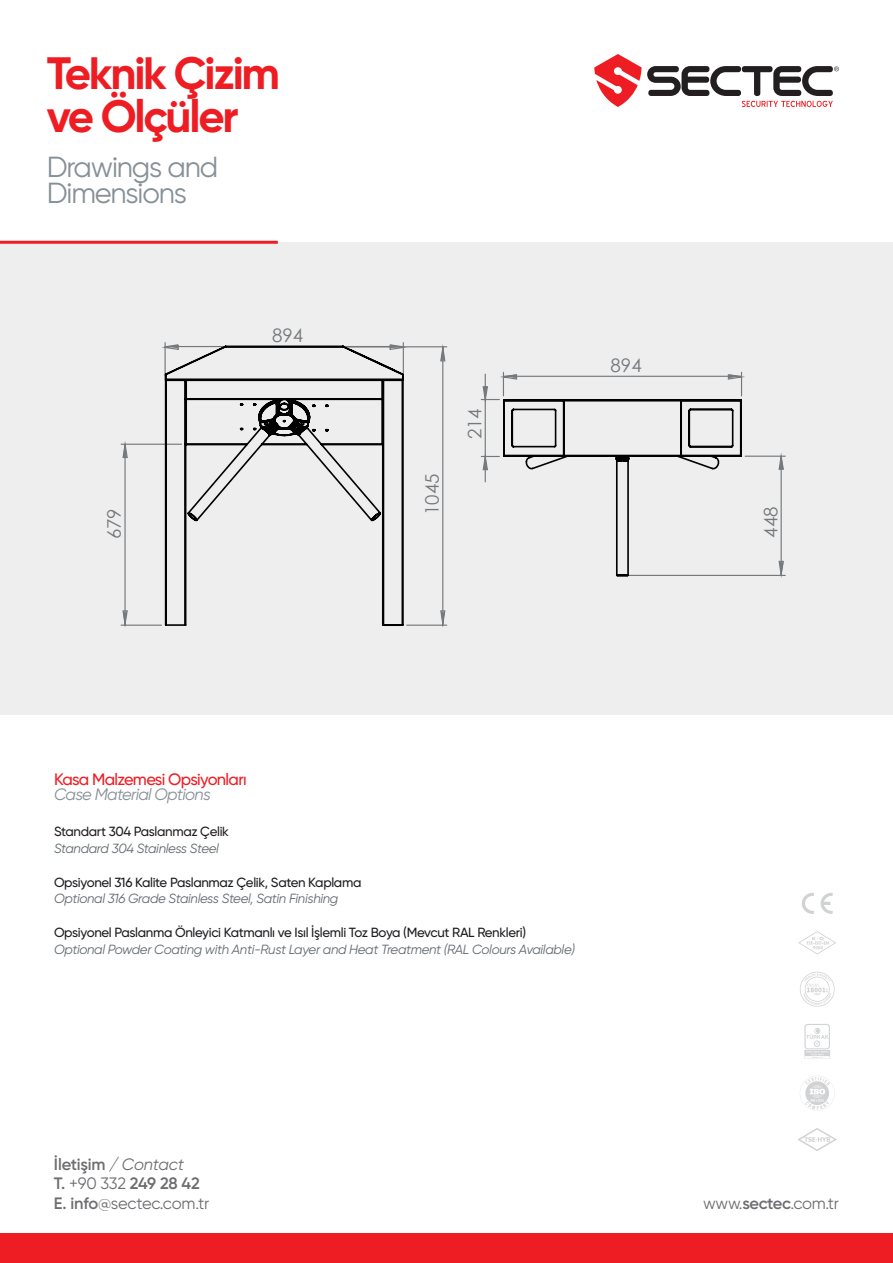
<style>
.page{position:relative;width:893px;height:1263px;background:#fff}
.page>*{position:absolute;margin:0;border:0;box-sizing:border-box;transform-origin:0 0}
.t1{font:700 45.3px/42.9px "Gilroy";letter-spacing:-.05em;color:#ee1d23}
.t2{font:29.1px/25.5px "Gilroy";letter-spacing:-.04em;color:#869096}
.t3{font:18.6px "Century Gothic";color:#75797b}
.t4{font:600 16.5px/19.5px "Gilroy";letter-spacing:-.015em;color:#6c6d70}
.t5{font:500 16.5px "Gilroy";letter-spacing:-.04em;color:#ee1d23}
.t6{font:italic 16.5px "Gilroy";letter-spacing:-.04em;color:#869096}
.t7{font:16.5px "Gilroy";letter-spacing:-.02em;color:#6c6d70}
.t8{font:italic 13.35px "Gilroy";letter-spacing:-.025em;color:#626a6f}
.t9{font:500 13.35px "Gilroy";letter-spacing:-.025em;color:#1c1d20}
.t10{font:500 13.35px "Gilroy";letter-spacing:-.025em;color:#231f20}
.s1{font-weight:400;font-style:italic}
.s2{font-weight:400}
.s3{font-weight:600}
</style>
<div class="page">
<div style="left:0;top:242px;width:893px;height:472px;background:#eeeeef"></div>
<div style="left:0;top:1233px;width:893px;height:30px;background:#ee1d23"></div>
<svg style="left:804px;top:1024px;width:26px;height:34px"></svg>
<svg style="left:800px;top:972px;width:35px;height:35px"></svg>
<svg style="left:800px;top:1076px;width:35px;height:35px"></svg>
<svg style="left:798px;top:931px;width:38px;height:23px"></svg>
<svg style="left:797px;top:1128px;width:40px;height:23px"></svg>
<svg style="left:802px;top:893px;width:31px;height:21px"></svg>
<svg style="left:594px;top:54px;width:245px;height:53px"></svg>
<hr style="left:0;top:241px;width:278px;height:3px;background:#ee1d23">
<hr style="left:165px;top:343px;width:1px;height:33px;background:#75797b">
<hr style="left:403px;top:343px;width:1px;height:33px;background:#75797b">
<hr style="left:121px;top:624px;width:41px;height:2px;background:#75797b">
<hr style="left:121px;top:444px;width:61px;height:1px;background:#75797b">
<hr style="left:626px;top:575px;width:159px;height:1px;background:#75797b">
<hr style="left:745px;top:456px;width:40px;height:1px;background:#75797b">
<svg style="left:123px;top:444px;width:4px;height:181px"></svg>
<svg style="left:743px;top:453px;width:40px;height:122px"></svg>
<svg style="left:163px;top:344px;width:580px;height:283px"></svg>
<h1 class="t1" style="left:47px;top:51px;width:235px">Teknik Çizim ve Ölçüler</h1>
<h2 class="t2" style="left:47px;top:154px;width:173px">Drawings and<br>Dimensions</h2>
<h3 class="t3" style="left:272px;top:322px;width:33px">894</h3>
<h3 class="t3" style="left:101px;top:539px;width:33px;rotate:-90deg">679</h3>
<h3 class="t3" style="left:419px;top:515px;width:43px;rotate:-90deg">1045</h3>
<h3 class="t3" style="left:462px;top:439px;width:33px;rotate:-90deg">214</h3>
<h3 class="t3" style="left:611px;top:352px;width:33px">894</h3>
<h3 class="t3" style="left:758px;top:538px;width:33px;rotate:-90deg">448</h3>
<p class="t5" style="left:54px;top:769px;width:194px">Kasa Malzemesi Opsiyonları</p>
<p class="t6" style="left:54px;top:784px;width:158px">Case Material Options</p>
<p class="t10" style="left:54px;top:823px;width:176px">Standart 304 Paslanmaz Çelik</p>
<p class="t8" style="left:54px;top:840px;width:166px">Standard 304 Stainless Steel</p>
<p class="t9" style="left:54px;top:874px;width:309px">Opsiyonel 316 Kalite Paslanmaz Çelik, Saten Kaplama</p>
<p class="t8" style="left:54px;top:890px;width:286px">Optional 316 Grade Stainless Steel, Satin Finishing</p>
<p class="t9" style="left:54px;top:924px;width:474px">Opsiyonel Paslanma Önleyici Katmanlı ve Isıl İşlemli Toz Boya (Mevcut RAL Renkleri)</p>
<p class="t8" style="left:54px;top:941px;width:522px">Optional Powder Coating with Anti-Rust Layer and Heat Treatment (RAL Colours Available)</p>
<p class="t4" style="left:54px;top:1154px;width:157px">İletişim <span class="s1">/ Contact<br></span>T. <span class="s2">+90 332</span> 249 28 42<br>E. info<span class="s2">@sectec.com.tr</span></p>
<p class="t7" style="left:703px;top:1193px;width:137px">www.<span class="s3">sectec</span>.com.tr</p>
</div>
